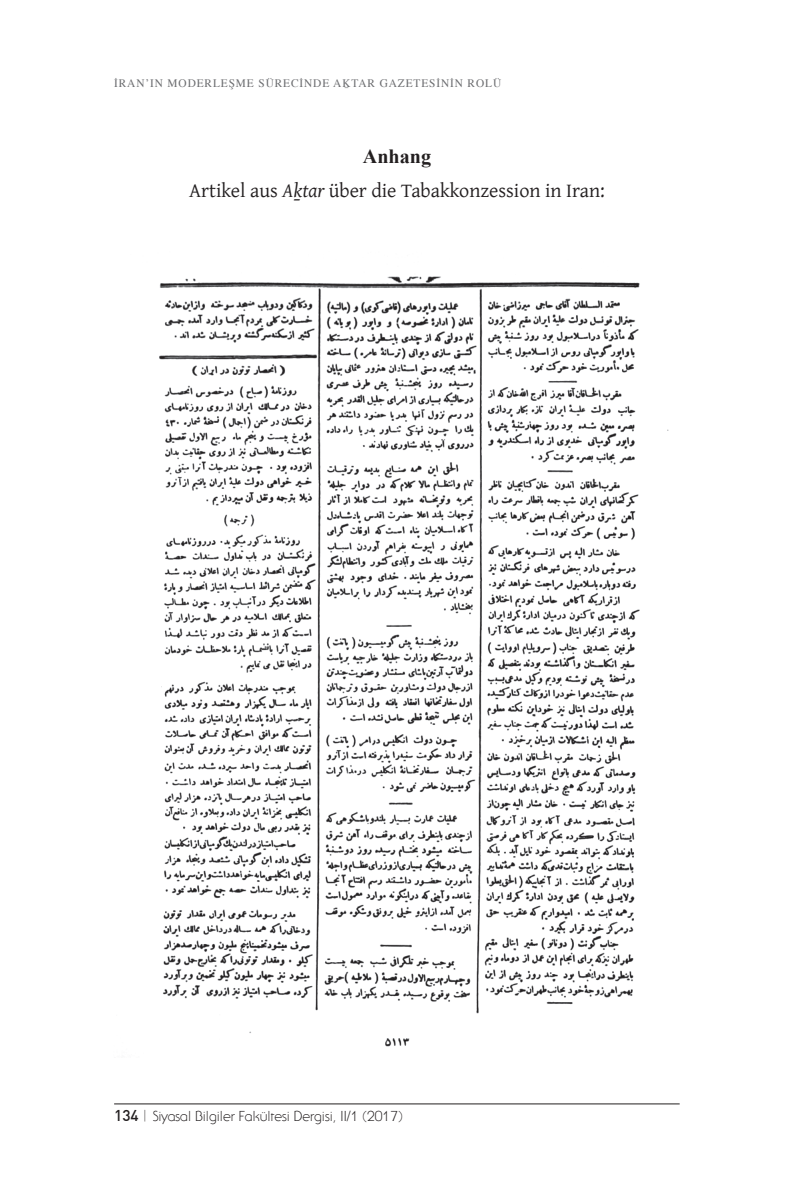
<style>
.page{position:relative;width:794px;height:1191px;background:#fff}
.page>*{position:absolute;margin:0;border:0;box-sizing:border-box;transform-origin:0 0}
.t1{font:20.12px "Gentium Plus";color:#231f20}
.t2{font:700 20.12px "Times New Roman";color:#231f20}
.t3{font:300 14px "ITC Serif Gothic";color:#231f20}
.t4{font:11.38px "Times";letter-spacing:.075em;color:#6c6d70}
.s1{font-style:italic}
.s2{font-family:"DI Nbek";font-weight:500;font-size:15.4px}
.s3{font-family:"Walkway Expand";font-weight:400;font-size:15.75px}
</style>
<div class="page">
<hr style="left:114px;top:1103px;width:565px;height:1px;background:#231f20">
<img style="left:159px;top:276px;width:510px;height:771px">
<p class="t4" style="left:114px;top:72px;width:388px">İRAN’IN MODERLEŞME SÜRECİNDE AḴTAR GAZETESİNİN ROLÜ</p>
<h1 class="t2" style="left:363px;top:142px;width:70px">Anhang</h1>
<h1 class="t1" style="left:189px;top:171px;width:417px">Artikel aus <span class="s1">Aḵtar</span> über die Tabakkonzession in Iran:</h1>
<p class="t3" style="left:114px;top:1107px;width:290px"><span class="s2">134</span> <span class="s3">|</span> Siyasal Bilgiler Fakültesi Dergisi, II/1 (2017)</p>
</div>
